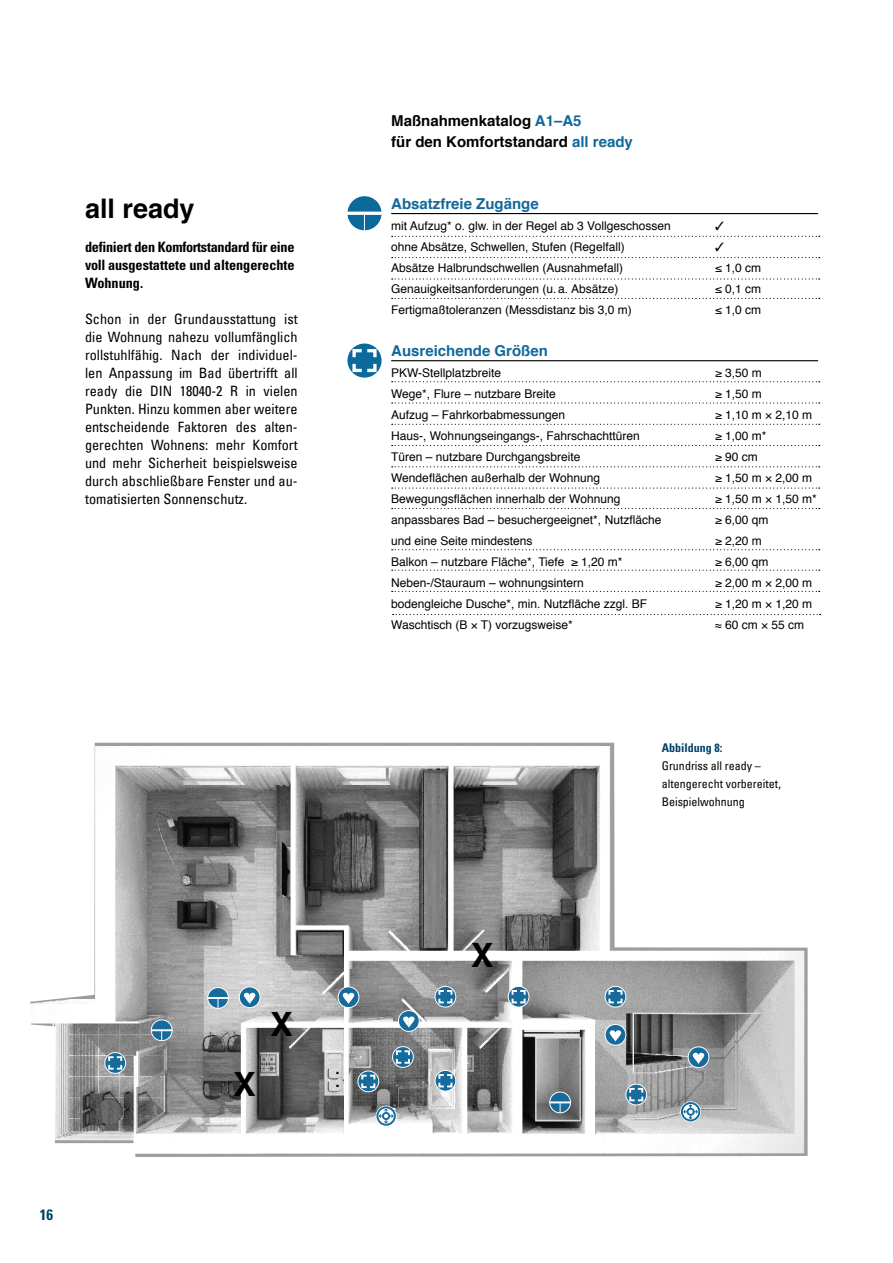
<style>
.page{position:relative;width:893px;height:1263px;background:#fff}
.page>*{position:absolute;margin:0;border:0;box-sizing:border-box;transform-origin:0 0}
.t1{font:700 33.45px "Helvetica";color:#000}
.t2{font:700 27px "Helvetica";color:#000}
.t3{font:700 15px/21px "Helvetica";color:#000}
.t4{font:700 15px "Helvetica";color:#11699b}
.t5{font:700 condensed 15px "Univers LT Pro";color:#004467}
.t6{font:condensed 14.25px/18px "Univers LT";color:#000;text-align:justify}
.t7{font:700 condensed 14.25px/18px "Univers LT Pro";color:#000;text-align:justify}
.t8{font:12px "Helvetica";color:#000}
.t9{font:condensed 12px/18px "Univers LT";color:#000}
.t10{font:700 condensed 12px "Univers LT Pro";color:#004467}
.s1{color:#11699b}
</style>
<div class="page">
<img style="left:30px;top:743px;width:778px;height:414px">
<svg style="left:151px;top:1020px;width:21px;height:21px"></svg>
<div style="left:151px;top:1019px;width:22px;height:22px;border:1px solid #fff;border-radius:50%"></div>
<hr style="left:151px;top:1029px;width:21px;height:2px;background:#fff">
<svg style="left:550px;top:1092px;width:20px;height:21px"></svg>
<div style="left:549px;top:1091px;width:22px;height:22px;border:1px solid #fff;border-radius:50%"></div>
<hr style="left:550px;top:1101px;width:20px;height:2px;background:#fff">
<div style="left:208px;top:987px;width:20px;height:21px;background:#166a9c;border-radius:50%"></div>
<div style="left:207px;top:987px;width:22px;height:22px;border:1px solid #fff;border-radius:50%"></div>
<hr style="left:208px;top:997px;width:20px;height:2px;background:#fff">
<svg style="left:358px;top:1071px;width:21px;height:21px"></svg>
<div style="left:357px;top:1070px;width:22px;height:22px;border:1px solid #fff;border-radius:50%"></div>
<svg style="left:360px;top:1074px;width:16px;height:15px"></svg>
<svg style="left:393px;top:1047px;width:20px;height:20px"></svg>
<div style="left:392px;top:1046px;width:22px;height:22px;border:1px solid #fff;border-radius:50%"></div>
<svg style="left:395px;top:1049px;width:16px;height:16px"></svg>
<svg style="left:435px;top:1070px;width:21px;height:21px"></svg>
<div style="left:435px;top:1070px;width:21px;height:21px;border:1px solid #fff;border-radius:50%"></div>
<svg style="left:437px;top:1073px;width:16px;height:15px"></svg>
<svg style="left:435px;top:986px;width:21px;height:21px"></svg>
<div style="left:435px;top:986px;width:21px;height:21px;border:1px solid #fff;border-radius:50%"></div>
<svg style="left:437px;top:989px;width:16px;height:15px"></svg>
<svg style="left:508px;top:986px;width:21px;height:21px"></svg>
<div style="left:508px;top:986px;width:21px;height:21px;border:1px solid #fff;border-radius:50%"></div>
<svg style="left:511px;top:989px;width:16px;height:15px"></svg>
<svg style="left:605px;top:986px;width:21px;height:21px"></svg>
<div style="left:605px;top:986px;width:21px;height:21px;border:1px solid #fff;border-radius:50%"></div>
<svg style="left:607px;top:989px;width:16px;height:15px"></svg>
<svg style="left:626px;top:1084px;width:21px;height:21px"></svg>
<div style="left:625px;top:1084px;width:22px;height:21px;border:1px solid #fff;border-radius:50%"></div>
<svg style="left:628px;top:1087px;width:16px;height:15px"></svg>
<svg style="left:105px;top:1052px;width:21px;height:21px"></svg>
<div style="left:104px;top:1052px;width:22px;height:22px;border:1px solid #fff;border-radius:50%"></div>
<svg style="left:107px;top:1055px;width:16px;height:15px"></svg>
<svg style="left:375px;top:1131px;width:22px;height:1px"></svg>
<svg style="left:376px;top:1105px;width:20px;height:21px"></svg>
<svg style="left:378px;top:1108px;width:16px;height:16px"></svg>
<div style="left:382px;top:1112px;width:8px;height:8px;border:2px solid #166a9c;border-radius:50%"></div>
<div style="left:376px;top:1106px;width:20px;height:20px;border:2px solid #166a9c;border-radius:50%"></div>
<svg style="left:680px;top:1126px;width:21px;height:1px"></svg>
<svg style="left:680px;top:1101px;width:21px;height:21px"></svg>
<svg style="left:682px;top:1104px;width:17px;height:16px"></svg>
<div style="left:687px;top:1108px;width:8px;height:8px;border:2px solid #166a9c;border-radius:50%"></div>
<div style="left:681px;top:1102px;width:19px;height:19px;border:2px solid #166a9c;border-radius:50%"></div>
<svg style="left:239px;top:987px;width:21px;height:21px"></svg>
<div style="left:239px;top:986px;width:22px;height:22px;border:1px solid #fff;border-radius:50%"></div>
<svg style="left:244px;top:993px;width:12px;height:11px"></svg>
<svg style="left:338px;top:987px;width:21px;height:21px"></svg>
<div style="left:338px;top:986px;width:21px;height:22px;border:1px solid #fff;border-radius:50%"></div>
<svg style="left:342px;top:993px;width:13px;height:11px"></svg>
<svg style="left:398px;top:1010px;width:21px;height:21px"></svg>
<div style="left:398px;top:1010px;width:22px;height:22px;border:1px solid #fff;border-radius:50%"></div>
<svg style="left:403px;top:1016px;width:12px;height:11px"></svg>
<svg style="left:605px;top:1024px;width:21px;height:21px"></svg>
<div style="left:605px;top:1024px;width:21px;height:22px;border:1px solid #fff;border-radius:50%"></div>
<svg style="left:609px;top:1030px;width:12px;height:11px"></svg>
<div style="left:688px;top:1047px;width:21px;height:20px;background:#166a9c;border-radius:50%"></div>
<div style="left:688px;top:1046px;width:21px;height:22px;border:1px solid #fff;border-radius:50%"></div>
<svg style="left:692px;top:1053px;width:12px;height:11px"></svg>
<svg style="left:392px;top:257px;width:428px;height:1px"></svg>
<hr style="left:391px;top:213px;width:427px;height:1px;background:#000">
<svg style="left:392px;top:278px;width:428px;height:2px"></svg>
<svg style="left:392px;top:298px;width:428px;height:1px"></svg>
<hr style="left:391px;top:360px;width:427px;height:1px;background:#000">
<svg style="left:392px;top:381px;width:428px;height:1px"></svg>
<svg style="left:392px;top:402px;width:428px;height:2px"></svg>
<svg style="left:392px;top:424px;width:428px;height:1px"></svg>
<svg style="left:392px;top:445px;width:428px;height:1px"></svg>
<svg style="left:392px;top:466px;width:428px;height:1px"></svg>
<svg style="left:392px;top:487px;width:428px;height:2px"></svg>
<svg style="left:392px;top:508px;width:428px;height:1px"></svg>
<svg style="left:392px;top:549px;width:428px;height:1px"></svg>
<svg style="left:392px;top:570px;width:428px;height:1px"></svg>
<svg style="left:392px;top:591px;width:428px;height:1px"></svg>
<svg style="left:347px;top:343px;width:35px;height:35px"></svg>
<div style="left:346px;top:342px;width:37px;height:37px;border:2px solid #fff;border-radius:50%"></div>
<svg style="left:351px;top:347px;width:27px;height:27px"></svg>
<svg style="left:347px;top:196px;width:35px;height:35px"></svg>
<svg style="left:393px;top:614px;width:428px;height:1px"></svg>
<svg style="left:392px;top:236px;width:428px;height:1px"></svg>
<h2 class="t2" style="left:85px;top:186px;width:111px">all ready</h2>
<p class="t7" style="left:85px;top:238px;width:211px">definiert den Komfortstandard für eine voll ausgestattete und altengerechte Wohnung.</p>
<p class="t6" style="left:85px;top:310px;width:214px">Schon in der Grundausstattung ist die Wohnung nahezu vollumfänglich rollstuhlfähig. Nach der individuel&shy;len Anpassung im Bad übertrifft all ready die DIN 18040-2 R in vielen Punkten. Hinzu kommen aber weitere entscheidende Faktoren des alten&shy;gerechten Wohnens: mehr Komfort und mehr Sicherheit beispielsweise durch abschließbare Fenster und au&shy;tomatisierten Sonnenschutz.</p>
<p class="t5" style="left:40px;top:1205px;width:15px">16</p>
<h1 class="t1" style="left:234px;top:1058px;width:24px">X</h1>
<h1 class="t1" style="left:270px;top:997px;width:24px">X</h1>
<p class="t3" style="left:391px;top:110px;width:243px">Maßnahmenkatalog <span class="s1">A1–A5<br></span>für den Komfortstandard <span class="s1">all ready</span></p>
<p class="t4" style="left:391px;top:191px;width:149px">Absatzfreie Zugänge</p>
<p class="t8" style="left:391px;top:216px;width:281px">mit Aufzug* o. glw. in der Regel ab 3 Vollgeschossen</p>
<p class="t8" style="left:391px;top:237px;width:235px">ohne Absätze, Schwellen, Stufen (Regelfall)</p>
<p class="t8" style="left:391px;top:258px;width:234px">Absätze Halbrundschwellen (Ausnahmefall)</p>
<p class="t8" style="left:715px;top:258px;width:47px">≤ 1,0 cm</p>
<p class="t8" style="left:391px;top:279px;width:229px">Genauigkeitsanforderungen (u. a. Absätze)</p>
<p class="t8" style="left:715px;top:279px;width:47px">≤ 0,1 cm</p>
<p class="t8" style="left:391px;top:300px;width:242px">Fertigmaßtoleranzen (Messdistanz bis 3,0 m)</p>
<p class="t8" style="left:715px;top:300px;width:47px">≤ 1,0 cm</p>
<p class="t4" style="left:391px;top:338px;width:158px">Ausreichende Größen</p>
<p class="t8" style="left:391px;top:363px;width:111px">PKW-Stellplatzbreite</p>
<p class="t8" style="left:715px;top:363px;width:48px">≥ 3,50 m</p>
<p class="t8" style="left:391px;top:384px;width:166px">Wege*, Flure – nutzbare Breite</p>
<p class="t8" style="left:715px;top:384px;width:48px">≥ 1,50 m</p>
<p class="t8" style="left:391px;top:405px;width:176px">Aufzug – Fahrkorbabmessungen</p>
<p class="t8" style="left:715px;top:405px;width:98px">≥ 1,10 m × 2,10 m</p>
<p class="t8" style="left:391px;top:426px;width:250px">Haus-, Wohnungseingangs-, Fahrschachttüren</p>
<p class="t8" style="left:715px;top:426px;width:53px">≥ 1,00 m*</p>
<p class="t8" style="left:391px;top:447px;width:191px">Türen – nutzbare Durchgangsbreite</p>
<p class="t8" style="left:715px;top:447px;width:44px">≥ 90 cm</p>
<p class="t8" style="left:391px;top:468px;width:211px">Wendeflächen außerhalb der Wohnung</p>
<p class="t8" style="left:715px;top:468px;width:98px">≥ 1,50 m × 2,00 m</p>
<p class="t8" style="left:391px;top:489px;width:231px">Bewegungsflächen innerhalb der Wohnung</p>
<p class="t8" style="left:715px;top:489px;width:103px">≥ 1,50 m × 1,50 m*</p>
<p class="t8" style="left:391px;top:510px;width:272px">anpassbares Bad – besuchergeeignet*, Nutzfläche</p>
<p class="t8" style="left:715px;top:510px;width:55px">≥ 6,00 qm</p>
<p class="t8" style="left:391px;top:531px;width:143px">und eine Seite mindestens</p>
<p class="t8" style="left:715px;top:531px;width:48px">≥ 2,20 m</p>
<p class="t8" style="left:391px;top:552px;width:233px">Balkon – nutzbare Fläche*, Tiefe ≥ 1,20 m*</p>
<p class="t8" style="left:715px;top:552px;width:55px">≥ 6,00 qm</p>
<p class="t8" style="left:391px;top:573px;width:194px">Neben-/Stauraum – wohnungsintern</p>
<p class="t8" style="left:715px;top:573px;width:98px">≥ 2,00 m × 2,00 m</p>
<p class="t8" style="left:391px;top:594px;width:258px">bodengleiche Dusche*, min. Nutzfläche zzgl. BF</p>
<p class="t8" style="left:715px;top:594px;width:98px">≥ 1,20 m × 1,20 m</p>
<p class="t8" style="left:391px;top:615px;width:183px">Waschtisch (B × T) vorzugsweise*</p>
<p class="t8" style="left:715px;top:615px;width:90px">≈ 60 cm × 55 cm</p>
<h1 class="t1" style="left:471px;top:928px;width:24px">X</h1>
<p class="t10" style="left:662px;top:741px;width:62px">Abbildung 8:</p>
<p class="t9" style="left:662px;top:757px;width:121px">Grundriss all ready – altengerecht vorbereitet,<br>Beispielwohnung</p>
</div>
